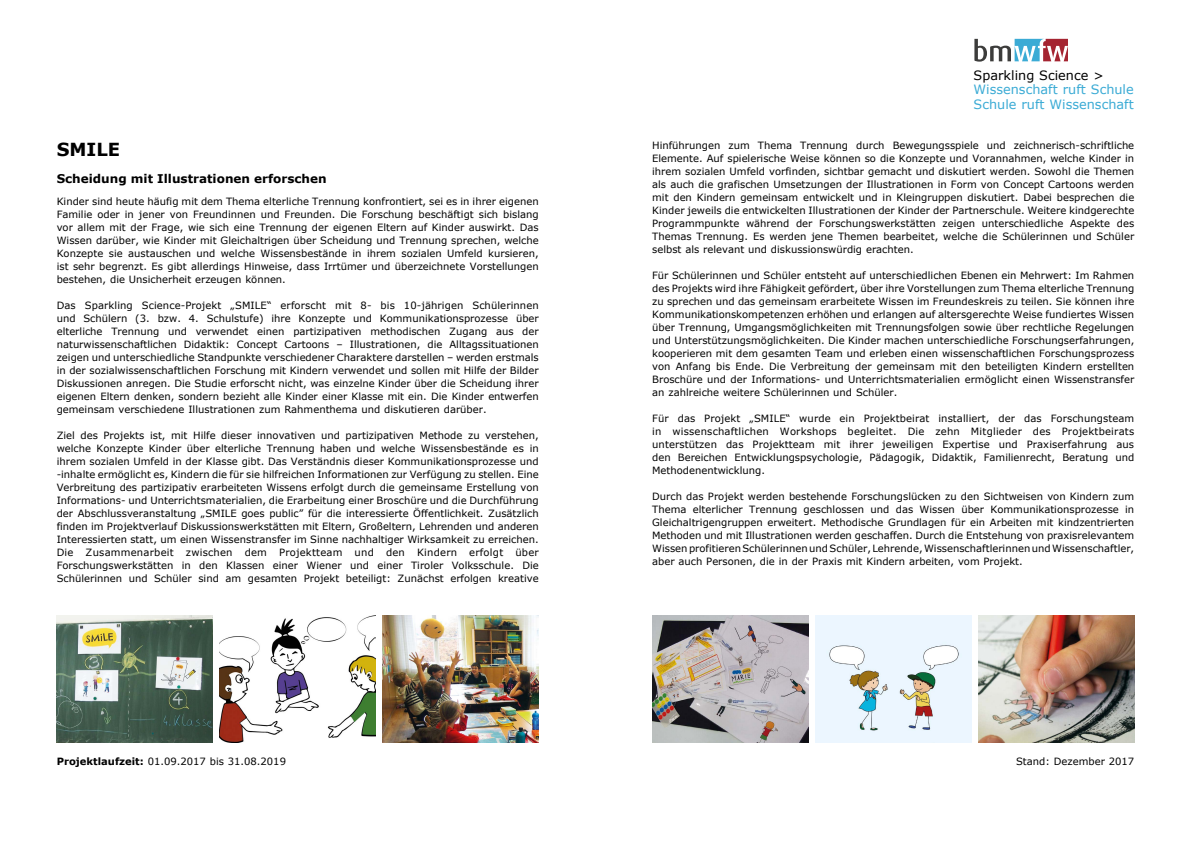
<style>
.page{position:relative;width:1191px;height:842px;background:#fff}
.page>*{position:absolute;margin:0;border:0;box-sizing:border-box;transform-origin:0 0}
.t1{font:700 18px "Verdana";color:#000}
.t2{font:12.8px/14.5px "Verdana";color:#3babd5}
.t3{font:12.8px "Verdana";color:#000}
.t4{font:700 12px "Verdana";color:#000}
.t5{font:10px/13px "Verdana";color:#000;text-align:justify}
.s1{font-weight:700}
</style>
<div class="page">
<svg style="left:974px;top:39px;width:94px;height:23px"></svg>
<img style="left:978px;top:615px;width:156px;height:128px">
<img style="left:815px;top:615px;width:156px;height:128px">
<img style="left:652px;top:615px;width:156px;height:128px">
<img style="left:383px;top:615px;width:156px;height:128px">
<img style="left:220px;top:615px;width:156px;height:128px">
<img style="left:57px;top:615px;width:156px;height:128px">
<h1 class="t1" style="left:57px;top:136px;width:65px">SMILE</h1>
<p class="t4" style="left:57px;top:170px;width:271px">Scheidung mit Illustrationen erforschen</p>
<p class="t5" style="left:57px;top:194px;width:483px">Kinder sind heute häufig mit dem Thema elterliche Trennung konfrontiert, sei es in ihrer eigenen Familie oder in jener von Freundinnen und Freunden. Die Forschung beschäftigt sich bislang vor allem mit der Frage, wie sich eine Trennung der eigenen Eltern auf Kinder auswirkt. Das Wissen darüber, wie Kinder mit Gleichaltrigen über Scheidung und Trennung sprechen, welche Konzepte sie austauschen und welche Wissensbestände in ihrem sozialen Umfeld kursieren, ist sehr begrenzt. Es gibt allerdings Hinweise, dass Irrtümer und überzeichnete Vorstellungen bestehen, die Unsicherheit erzeugen können.</p>
<p class="t5" style="left:57px;top:298px;width:483px">Das Sparkling Science-Projekt „SMILE“ erforscht mit 8- bis 10-jährigen Schülerinnen und Schülern (3. bzw. 4. Schulstufe) ihre Konzepte und Kommunikationsprozesse über elterliche Trennung und verwendet einen partizipativen methodischen Zugang aus der naturwissenschaftlichen Didaktik: Concept Cartoons – Illustrationen, die Alltagssituationen zeigen und unterschiedliche Standpunkte verschiedener Charaktere darstellen – werden erstmals in der sozialwissenschaftlichen Forschung mit Kindern verwendet und sollen mit Hilfe der Bilder Diskussionen anregen. Die Studie erforscht nicht, was einzelne Kinder über die Scheidung ihrer eigenen Eltern denken, sondern bezieht alle Kinder einer Klasse mit ein. Die Kinder entwerfen gemeinsam verschiedene Illustrationen zum Rahmenthema und diskutieren darüber.</p>
<p class="t5" style="left:57px;top:428px;width:483px">Ziel des Projekts ist, mit Hilfe dieser innovativen und partizipativen Methode zu verstehen, welche Konzepte Kinder über elterliche Trennung haben und welche Wissensbestände es in ihrem sozialen Umfeld in der Klasse gibt. Das Verständnis dieser Kommunikationsprozesse und -inhalte ermöglicht es, Kindern die für sie hilfreichen Informationen zur Verfügung zu stellen. Eine Verbreitung des partizipativ erarbeiteten Wissens erfolgt durch die gemeinsame Erstellung von Informations- und Unterrichtsmaterialien, die Erarbeitung einer Broschüre und die Durchführung der Abschlussveranstaltung „SMILE goes public” für die interessierte Öffentlichkeit. Zusätzlich finden im Projektverlauf Diskussionswerkstätten mit Eltern, Großeltern, Lehrenden und anderen Interessierten statt, um einen Wissenstransfer im Sinne nachhaltiger Wirksamkeit zu erreichen.<br>Die Zusammenarbeit zwischen dem Projektteam und den Kindern erfolgt über Forschungswerkstätten in den Klassen einer Wiener und einer Tiroler Volksschule. Die Schülerinnen und Schüler sind am gesamten Projekt beteiligt: Zunächst erfolgen kreative</p>
<p class="t3" style="left:973px;top:66px;width:132px">Sparkling Science &gt;</p>
<p class="t2" style="left:973px;top:82px;width:162px">Wissenschaft ruft Schule<br>Schule ruft Wissenschaft</p>
<p class="t5" style="left:652px;top:139px;width:483px">Hinführungen zum Thema Trennung durch Bewegungsspiele und zeichnerisch-schriftliche Elemente. Auf spielerische Weise können so die Konzepte und Vorannahmen, welche Kinder in ihrem sozialen Umfeld vorfinden, sichtbar gemacht und diskutiert werden. Sowohl die Themen als auch die grafischen Umsetzungen der Illustrationen in Form von Concept Cartoons werden mit den Kindern gemeinsam entwickelt und in Kleingruppen diskutiert. Dabei besprechen die Kinder jeweils die entwickelten Illustrationen der Kinder der Partnerschule. Weitere kindgerechte Programmpunkte während der Forschungswerkstätten zeigen unterschiedliche Aspekte des Themas Trennung. Es werden jene Themen bearbeitet, welche die Schülerinnen und Schüler selbst als relevant und diskussionswürdig erachten.</p>
<p class="t5" style="left:652px;top:269px;width:483px">Für Schülerinnen und Schüler entsteht auf unterschiedlichen Ebenen ein Mehrwert: Im Rahmen des Projekts wird ihre Fähigkeit gefördert, über ihre Vorstellungen zum Thema elterliche Trennung zu sprechen und das gemeinsam erarbeitete Wissen im Freundeskreis zu teilen. Sie können ihre Kommunikationskompetenzen erhöhen und erlangen auf altersgerechte Weise fundiertes Wissen über Trennung, Umgangsmöglichkeiten mit Trennungsfolgen sowie über rechtliche Regelungen und Unterstützungsmöglichkeiten. Die Kinder machen unterschiedliche Forschungserfahrungen, kooperieren mit dem gesamten Team und erleben einen wissenschaftlichen Forschungsprozess von Anfang bis Ende. Die Verbreitung der gemeinsam mit den beteiligten Kindern erstellten Broschüre und der Informations- und Unterrichtsmaterialien ermöglicht einen Wissenstransfer an zahlreiche weitere Schülerinnen und Schüler.</p>
<p class="t5" style="left:652px;top:412px;width:483px">Für das Projekt „SMILE“ wurde ein Projektbeirat installiert, der das Forschungsteam in wissenschaftlichen Workshops begleitet. Die zehn Mitglieder des Projektbeirats unterstützen das Projektteam mit ihrer jeweiligen Expertise und Praxiserfahrung aus den Bereichen Entwicklungspsychologie, Pädagogik, Didaktik, Familienrecht, Beratung und Methodenentwicklung.</p>
<p class="t5" style="left:652px;top:490px;width:483px">Durch das Projekt werden bestehende Forschungslücken zu den Sichtweisen von Kindern zum Thema elterlicher Trennung geschlossen und das Wissen über Kommunikationsprozesse in Gleichaltrigengruppen erweitert. Methodische Grundlagen für ein Arbeiten mit kindzentrierten Methoden und mit Illustrationen werden geschaffen. Durch die Entstehung von praxisrelevantem Wissen profitieren Schülerinnen und Schüler, Lehrende, Wissenschaftlerinnen und Wissenschaftler, aber auch Personen, die in der Praxis mit Kindern arbeiten, vom Projekt.</p>
<p class="t5" style="left:57px;top:754px;width:231px"><span class="s1">Projektlaufzeit:</span> 01.09.2017 bis 31.08.2019</p>
<p class="t5" style="left:1016px;top:754px;width:120px">Stand: Dezember 2017</p>
</div>
